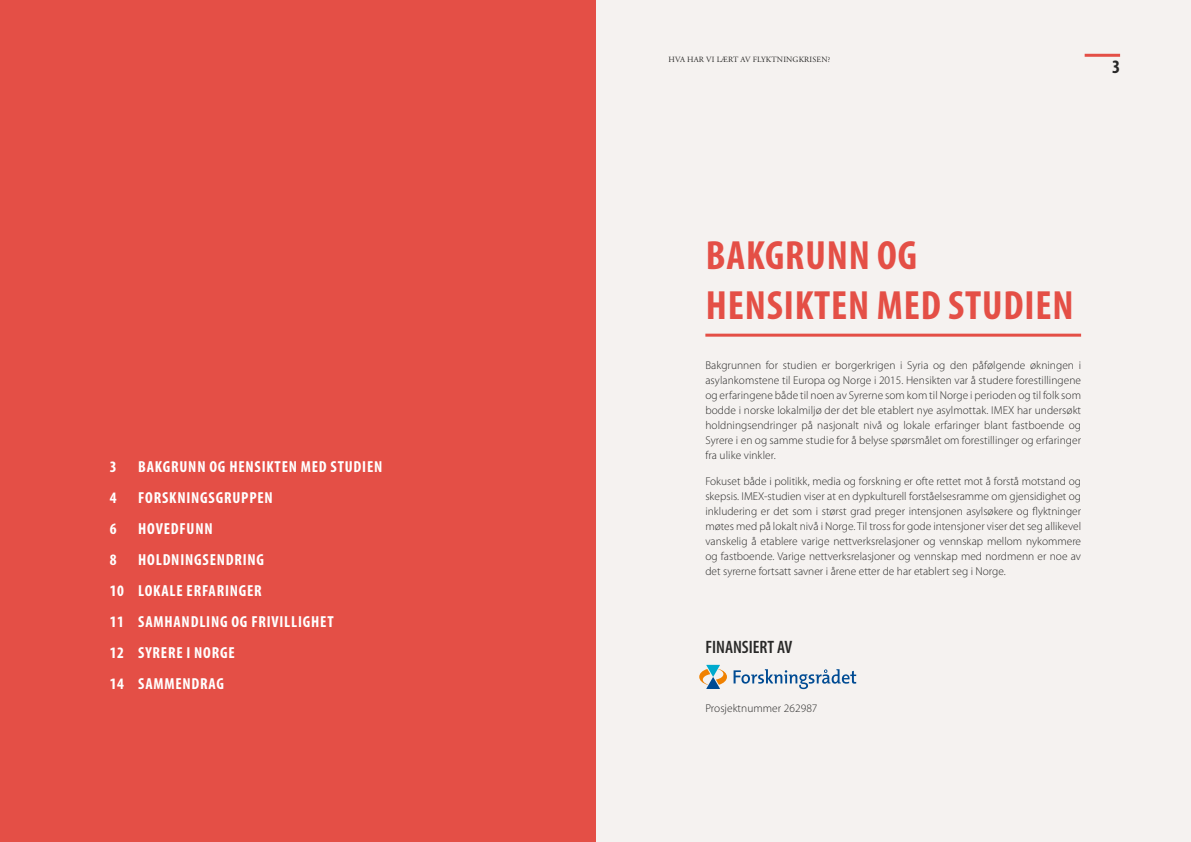
<style>
.page{position:relative;width:1191px;height:842px;background:#fff}
.page>*{position:absolute;margin:0;border:0;box-sizing:border-box;transform-origin:0 0}
.TITTEL_RØD_UNDERLINE{font:700 condensed 41px/50px "Myriad Pro";letter-spacing:.02em;color:#e44f46}
.t1{font:700 condensed 19px "Myriad Pro";color:#282827}
.UNDERTITTEL{font:600 condensed 18px "Myriad Pro";color:#282827}
.INNHOLDSFORTEGNELSE{font:700 condensed 16px/31px "Myriad Pro";letter-spacing:.05em;color:#fff}
.BRØDTEKST{font:300 11.4px/15px "Myriad Pro";letter-spacing:.005em;color:#282827;text-align:justify}
.t2{font:8px "Adobe Garamond Pro";letter-spacing:.02em;color:#282827}
</style>
<div class="page">
<div style="left:595px;top:0;width:596px;height:842px;background:#f5f2f0"></div>
<div style="left:0;top:0;width:595px;height:842px;background:#e44f46"></div>
<hr style="left:1084px;top:54px;width:36px;height:3px;background:#e44f46">
<hr style="left:705px;top:334px;width:376px;height:3px;background:#e44f46">
<svg style="left:733px;top:669px;width:123px;height:20px"></svg>
<svg style="left:699px;top:665px;width:28px;height:24px"></svg>
<p class="INNHOLDSFORTEGNELSE" style="left:110px;top:451px;width:8px">3</p>
<p class="INNHOLDSFORTEGNELSE" style="left:138px;top:451px;width:246px">BAKGRUNN OG HENSIKTEN MED STUDIEN</p>
<p class="INNHOLDSFORTEGNELSE" style="left:110px;top:482px;width:8px">4</p>
<p class="INNHOLDSFORTEGNELSE" style="left:138px;top:482px;width:136px">FORSKNINGSGRUPPEN</p>
<p class="INNHOLDSFORTEGNELSE" style="left:110px;top:513px;width:8px">6</p>
<p class="INNHOLDSFORTEGNELSE" style="left:138px;top:513px;width:76px">HOVEDFUNN</p>
<p class="INNHOLDSFORTEGNELSE" style="left:110px;top:544px;width:8px">8</p>
<p class="INNHOLDSFORTEGNELSE" style="left:110px;top:544px;width:225px;text-indent:28px">HOLDNINGSENDRING<br>10 LOKALE ERFARINGER<br>11 SAMHANDLING OG FRIVILLIGHET<br>12 SYRERE I NORGE<br>14 SAMMENDRAG</p>
<p class="t2" style="left:668px;top:55px;width:163px">HVA HAR VI LÆRT AV FLYKTNINGKRISEN?</p>
<h2 class="t1" style="left:1112px;top:55px;width:10px">3</h2>
<p class="TITTEL_RØD_UNDERLINE" style="left:706px;top:230px;width:369px">BAKGRUNN OG<br>HENSIKTEN MED STUDIEN</p>
<p class="BRØDTEKST" style="left:705px;top:357px;width:377px">Bakgrunnen for studien er borgerkrigen i Syria og den påfølgende økningen i asylankomstene til Europa og Norge i 2015. Hensikten var å studere forestillingene og erfaringene både til noen av Syrerne som kom til Norge i perioden og til folk som bodde i norske lokalmiljø der det ble etablert nye asylmottak. IMEX har undersøkt holdningsendringer på nasjonalt nivå og lokale erfaringer blant fastboende og Syrere i en og samme studie for å belyse spørsmålet om forestillinger og erfaringer fra ulike vinkler.</p>
<p class="BRØDTEKST" style="left:705px;top:473px;width:377px">Fokuset både i politikk, media og forskning er ofte rettet mot å forstå motstand og skepsis. IMEX-studien viser at en dypkulturell forståelsesramme om gjensidighet og inkludering er det som i størst grad preger intensjonen asylsøkere og flyktninger møtes med på lokalt nivå i Norge. Til tross for gode intensjoner viser det seg allikevel vanskelig å etablere varige nettverksrelasjoner og vennskap mellom nykommere og fastboende. Varige nettverksrelasjoner og vennskap med nordmenn er noe av det syrerne fortsatt savner i årene etter de har etablert seg i Norge.</p>
<p class="UNDERTITTEL" style="left:705px;top:636px;width:89px">FINANSIERT AV</p>
<p class="BRØDTEKST" style="left:705px;top:701px;width:114px">Prosjektnummer 262987</p>
</div>
